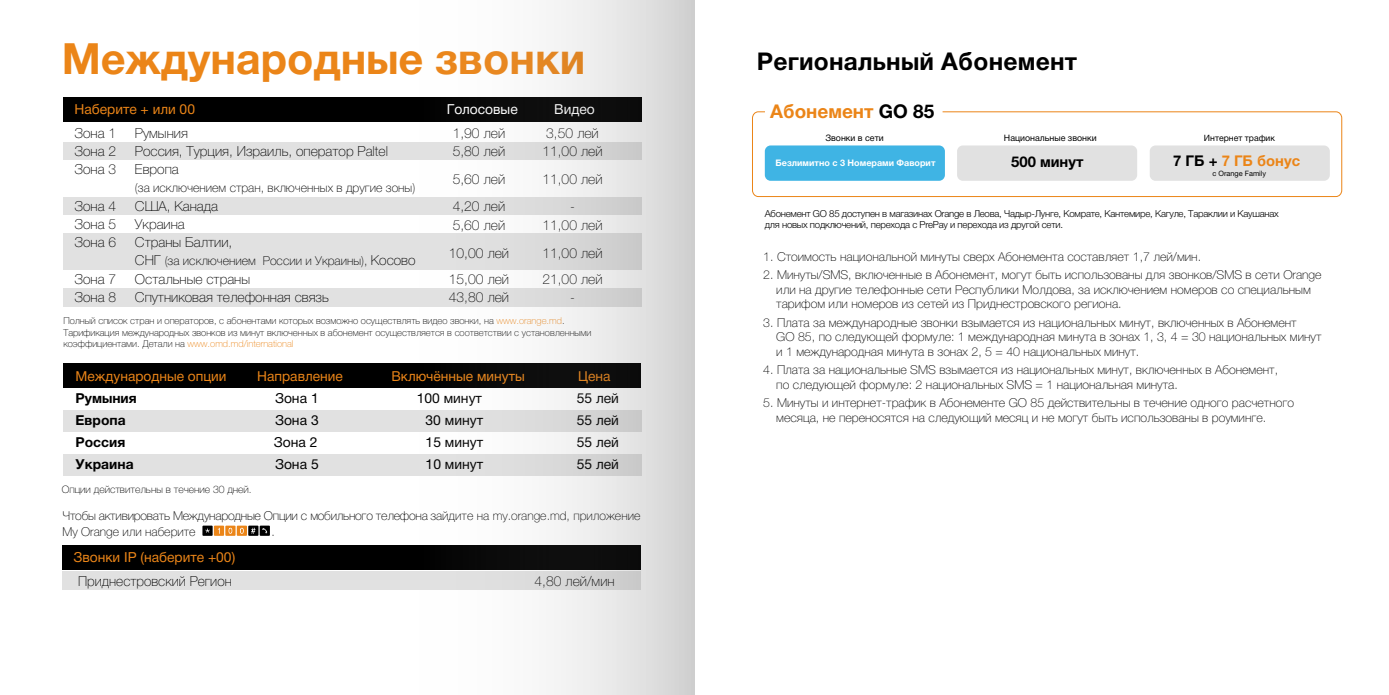
<style>
.page{position:relative;width:1389px;height:695px;background:#fff}
.page>*{position:absolute;margin:0;border:0;box-sizing:border-box;transform-origin:0 0}
.t1{font:700 43.23px "Helvetica Neue LT Pro";color:#eb8518}
.t2{font:700 24.5px "Helvetica Neue LT Pro";letter-spacing:.01em;color:#000}
.t3{font:700 18.9px "Helvetica Neue LT Pro";color:#eb8518}
.t4{font:700 14.88px "Helvetica Neue LT Pro";color:#eb8518}
.t5{font:700 14.88px "Helvetica Neue LT Pro";color:#000}
.t6{font:100 13.83px/18.2px "Helvetica Neue LT Pro";color:#000}
.t7{font:13.83px "Helvetica Neue LT Pro";color:#eb8518}
.t8{font:13.83px "Helvetica Neue LT Pro";color:#000}
.t9{font:700 13.83px "Helvetica Neue LT Pro";color:#000}
.t10{font:13.83px "Helvetica Neue LT Pro";color:#fff}
.t11{font:100 12.25px/14.7px "Helvetica Neue LT Pro";color:#000}
.t12{font:100 12.25px/15.4px "Helvetica Neue LT Pro";letter-spacing:-.02em;color:#000}
.t13{font:100 10.33px "Helvetica Neue LT Pro";color:#000}
.t14{font:300 9.62px/11.5px "Helvetica Neue LT Pro";letter-spacing:-.025em;color:#000}
.t15{font:100 9.45px/11.4px "Helvetica Neue LT Pro";color:#000}
.t16{font:700 9.1px "Helvetica Neue LT Pro";color:#fff}
.t17{font:8.92px "Helvetica Neue LT Pro";color:#000}
.t18{font:8.75px "Helvetica Neue LT Pro";color:#000}
.t19{font:7.35px "Helvetica Neue LT Pro";color:#000}
.s1{font-size:13.83px}
.s2{color:#eb8518}
.s3{color:#000}
</style>
<div class="page">
<div style="left:63px;top:142px;width:579px;height:19px;background:#e1e1e1"></div>
<div style="left:63px;top:197px;width:579px;height:18px;background:#e1e1e1"></div>
<div style="left:63px;top:234px;width:579px;height:36px;background:#e1e1e1"></div>
<div style="left:63px;top:288px;width:579px;height:18px;background:#e1e1e1"></div>
<div style="left:63px;top:97px;width:579px;height:25px;background:#000"></div>
<div style="left:63px;top:410px;width:579px;height:21px;background:#e1e1e1"></div>
<div style="left:63px;top:453px;width:579px;height:22px;background:#e1e1e1"></div>
<div style="left:63px;top:364px;width:578px;height:24px;background:#000"></div>
<svg style="left:202px;top:525px;width:68px;height:10px"></svg>
<div style="left:62px;top:571px;width:579px;height:18px;background:#e1e1e1"></div>
<div style="left:62px;top:545px;width:579px;height:24px;background:#000"></div>
<svg style="left:412px;top:0;width:282px;height:694px"></svg>
<div style="left:752px;top:112px;width:590px;height:85px;border:1px solid #eb8518;border-radius:6px"></div>
<div style="left:765px;top:145px;width:180px;height:36px;background:#3fb4e4;border-radius:6px"></div>
<div style="left:957px;top:145px;width:180px;height:36px;background:#e1e1e1;border-radius:6px"></div>
<div style="left:1150px;top:145px;width:180px;height:36px;background:#e1e1e1;border-radius:6px"></div>
<h1 class="t1" style="left:62px;top:31px;width:525px">Международные звонки</h1>
<p class="t7" style="left:74px;top:101px;width:122px">Наберите + или 00</p>
<p class="t10" style="left:554px;top:101px;width:42px">Видео</p>
<p class="t10" style="left:447px;top:101px;width:72px">Голосовые</p>
<p class="t6" style="left:74px;top:123px;width:43px;text-align:justify">Зона 1<br>Зона 2<br>Зона 3</p>
<p class="t6" style="left:74px;top:196px;width:43px;text-align:justify">Зона 4<br>Зона 5<br>Зона 6</p>
<p class="t6" style="left:74px;top:269px;width:43px">Зона 7<br>Зона 8</p>
<p class="t6" style="left:135px;top:123px;width:255px">Румыния<br>Россия, Турция, Израиль, оператор Paltel<br>Европа</p>
<p class="t11" style="left:135px;top:180px;width:282px">(за исключением стран, включенных в другие зоны)</p>
<p class="t6" style="left:135px;top:196px;width:99px">США, Канада<br>Украина<br>Страны Балтии,</p>
<p class="t11" style="left:135px;top:253px;width:282px"><span class="s1">СНГ</span> (за исключением России и Украины), <span class="s1">Косово</span></p>
<p class="t6" style="left:135px;top:269px;width:195px">Остальные страны<br>Спутниковая телефонная связь</p>
<p class="t6" style="left:453px;top:123px;width:54px">1,90 лей<br>5,80 лей</p>
<p class="t6" style="left:453px;top:165px;width:54px;line-height:27.7px">5,60 лей<br>4,20 лей</p>
<p class="t6" style="left:449px;top:210px;width:62px;line-height:28.7px">5,60 лей<br>10,00 лей</p>
<p class="t6" style="left:449px;top:270px;width:62px">15,00 лей<br>43,80 лей</p>
<p class="t6" style="left:542px;top:123px;width:62px">3,50 лей<br>11,00 лей</p>
<p class="t6" style="left:542px;top:165px;width:62px;line-height:27.7px;text-align:center">11,00 лей -</p>
<p class="t6" style="left:542px;top:210px;width:62px;line-height:28.7px">11,00 лей<br>11,00 лей</p>
<p class="t6" style="left:542px;top:270px;width:62px;text-align:center">21,00 лей -</p>
<p class="t15" style="left:63px;top:315px;width:530px">Полный список стран и операторов, с абонентами которых возможно осуществлять видео звонки, на <span class="s2">www.orange.md</span>.<br>Тарификация международных звонков из минут включенных в абонемент осуществляется в соответствии с установленными коэффициентами. Детали на <span class="s2">www.omd.md/international</span></p>
<p class="t7" style="left:76px;top:368px;width:153px">Международные опции</p>
<p class="t7" style="left:257px;top:368px;width:87px">Направление</p>
<p class="t7" style="left:392px;top:368px;width:135px">Включённые минуты</p>
<p class="t7" style="left:578px;top:368px;width:34px">Цена</p>
<p class="t9" style="left:76px;top:389px;width:63px">Румыния</p>
<p class="t8" style="left:275px;top:390px;width:45px">Зона 1</p>
<p class="t8" style="left:417px;top:390px;width:67px">100 минут</p>
<p class="t8" style="left:577px;top:390px;width:44px">55 лей</p>
<p class="t9" style="left:76px;top:411px;width:52px">Европа</p>
<p class="t8" style="left:275px;top:411px;width:45px">Зона 3</p>
<p class="t8" style="left:426px;top:411px;width:59px">30 минут</p>
<p class="t8" style="left:577px;top:411px;width:44px">55 лей</p>
<p class="t9" style="left:76px;top:433px;width:51px">Россия</p>
<p class="t8" style="left:274px;top:433px;width:45px">Зона 2</p>
<p class="t8" style="left:426px;top:433px;width:59px">15 минут</p>
<p class="t8" style="left:577px;top:433px;width:44px">55 лей</p>
<p class="t9" style="left:76px;top:455px;width:60px">Украина</p>
<p class="t8" style="left:275px;top:455px;width:45px">Зона 5</p>
<p class="t8" style="left:426px;top:455px;width:59px">10 минут</p>
<p class="t8" style="left:577px;top:455px;width:44px">55 лей</p>
<p class="t13" style="left:62px;top:483px;width:192px">Опции действительны в течение 30 дней.</p>
<p class="t12" style="left:62px;top:508px;width:579px">Чтобы активировать Международные Опции с мобильного телефона зайдите на my.orange.md, приложение<br>My Orange или наберите</p>
<p class="t11" style="left:271px;top:524px;width:5px">.</p>
<p class="t7" style="left:73px;top:548px;width:163px">Звонки IP (наберите +00)</p>
<p class="t6" style="left:78px;top:571px;width:155px">Приднестровский Pегион</p>
<p class="t6" style="left:535px;top:571px;width:82px">4,80 лей/мин</p>
<h2 class="t2" style="left:757px;top:46px;width:322px">Региональный Абонемент</h2>
<h3 class="t3" style="left:770px;top:99px;width:165px">Aбонемент <span class="s3">GO 85</span></h3>
<p class="t17" style="left:825px;top:132px;width:60px">Звонки в сети</p>
<p class="t17" style="left:1004px;top:132px;width:94px">Национальные звонки</p>
<p class="t18" style="left:1204px;top:132px;width:73px">Интернет трафик</p>
<p class="t16" style="left:776px;top:157px;width:162px">Безлимитно с 3 Номерами Фаворит</p>
<p class="t5" style="left:1011px;top:152px;width:74px">500 минут</p>
<p class="t4" style="left:1173px;top:151px;width:129px"><span class="s3">7 ГБ +</span> 7 ГБ бонус</p>
<p class="t19" style="left:1213px;top:168px;width:55px">с Orange Family</p>
<p class="t14" style="left:765px;top:207px;width:516px">Абонемент GO 85 доступен в магазинах Orange в Леова, Чадыр-Лунге, Комрате, Кантемире, Кагуле, Тараклии и Каушанах для новых подключений, перехода с PrePay и перехода из другой сети.</p>
<p class="t11" style="left:763px;top:249px;width:439px">1. Стоимость национальной минуты сверх Абонемента составляет 1,7 лей/мин.</p>
<p class="t11" style="left:776px;top:267px;width:547px;text-indent:-13px">2. Минуты/SMS, включенные в Абонемент, могут быть использованы для звонков/SMS в сети Orange или на другие телефонные сети Республики Молдова, за исключением номеров со специальным тарифом или номеров из сетей из Приднестровского региона.</p>
<p class="t11" style="left:776px;top:315px;width:547px;text-indent:-13px">3. Плата за международные звонки взымается из национальных минут, включенных в Абонемент<br>GO 85, по следующей формуле: 1 международная минута в зонах 1, 3, 4 = 30 национальных минут и 1 международная минута в зонах 2, 5 = 40 национальных минут.</p>
<p class="t11" style="left:776px;top:362px;width:503px;text-indent:-13px">4. Плата за национальные SMS взымается из национальных минут, включенных в Абонемент, по следующей формуле: 2 национальных SMS = 1 национальная минута.</p>
<p class="t11" style="left:776px;top:395px;width:519px;text-indent:-13px">5. Минуты и интернет-трафик в Абонементе GO 85 действительны в течение одного расчетного месяца, не переносятся на следующий месяц и не могут быть использованы в роуминге.</p>
</div>
